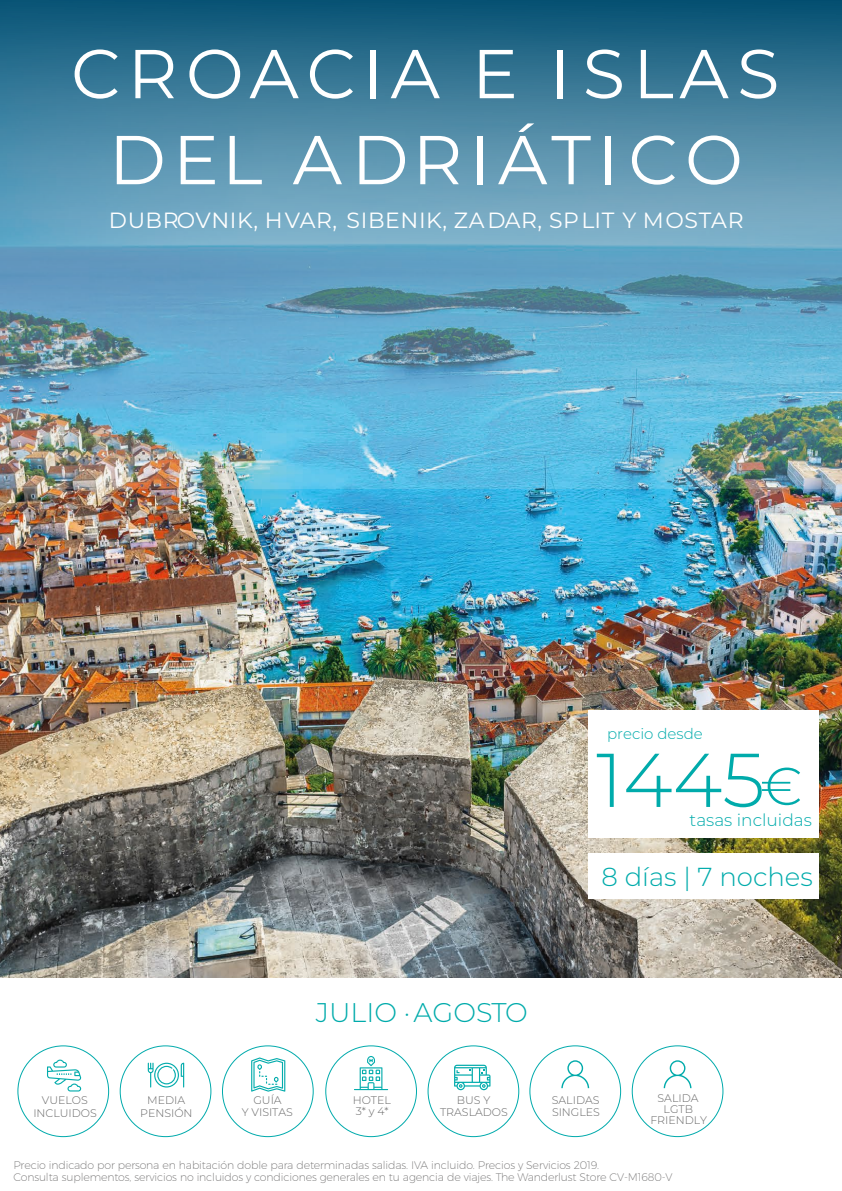
<style>
.page{position:relative;width:842px;height:1191px;background:#fff}
.page>*{position:absolute;margin:0;border:0;box-sizing:border-box;transform-origin:0 0}
.t1{font:300 76px "Montserrat";color:#00abab}
.t2{font:69px/86px "Montserrat";letter-spacing:.1em;color:#fff;text-align:center}
.t3{font:300 27px "Montserrat";color:#00abab}
.t4{font:300 26px "Montserrat";color:#00abab}
.t5{font:22px "Montserrat";letter-spacing:.025em;color:#fff}
.t6{font:300 17px "Montserrat";color:#00abab}
.t7{font:300 15px "Montserrat";color:#00abab}
.t8{font:200 11px/12px "Montserrat";letter-spacing:-.015em;color:#706f6f}
.t9{font:300 11px/11px "Montserrat";color:#676767;text-align:center}
.s1{font-size:53px}
</style>
<div class="page">
<img style="left:0;top:488px;width:842px;height:490px">
<img style="left:0;top:0;width:842px;height:488px">
<div style="left:588px;top:710px;width:231px;height:128px;background:#fff"></div>
<div style="left:588px;top:853px;width:231px;height:46px;background:#fff"></div>
<svg style="left:148px;top:1062px;width:36px;height:25px"></svg>
<svg style="left:454px;top:1064px;width:36px;height:26px"></svg>
<svg style="left:47px;top:1059px;width:34px;height:32px"></svg>
<svg style="left:251px;top:1057px;width:34px;height:34px"></svg>
<svg style="left:354px;top:1056px;width:34px;height:34px"></svg>
<svg style="left:561px;top:1060px;width:28px;height:28px"></svg>
<svg style="left:664px;top:1060px;width:27px;height:28px"></svg>
<h2 class="t2" style="left:71px;top:28px;width:710px">CROACIA E ISLAS<br>DEL ADRIÁTICO</h2>
<h3 class="t5" style="left:109px;top:205px;width:636px">DUBROVNIK, HVAR, SIBENIK, ZADAR, SPLIT Y MOSTAR</h3>
<h3 class="t7" style="left:607px;top:723px;width:97px">precio desde</h3>
<h1 class="t1" style="left:596px;top:728px;width:208px">1445<span class="s1">€</span></h1>
<h3 class="t6" style="left:689px;top:808px;width:124px">tasas incluidas</h3>
<h3 class="t3" style="left:316px;top:993px;width:213px">JULIO · AGOSTO</h3>
<h3 class="t4" style="left:602px;top:858px;width:213px">8 días | 7 noches</h3>
<p class="t9" style="left:33px;top:1093px;width:65px;line-height:13.2px">VUELOS<br>INCLUIDOS</p>
<p class="t9" style="left:140px;top:1093px;width:54px;line-height:13.2px">MEDIA<br>PENSIÓN</p>
<p class="t9" style="left:242px;top:1093px;width:53px;line-height:12px">GUÍA<br>Y VISITAS</p>
<p class="t9" style="left:440px;top:1093px;width:69px;line-height:12px">BUS Y<br>TRASLADOS</p>
<p class="t9" style="left:552px;top:1093px;width:50px;line-height:12px;text-align:left">SALIDAS<br>SINGLES</p>
<p class="t9" style="left:650px;top:1091px;width:58px">SALIDA<br>LGTB<br>FRIENDLY</p>
<p class="t9" style="left:353px;top:1094px;width:40px;text-align:left">HOTEL<br>3* y 4*</p>
<p class="t8" style="left:13px;top:1158px;width:661px">Precio indicado por persona en habitación doble para determinadas salidas. IVA incluido. Precios y Servicios 2019.<br>Consulta suplementos, servicios no incluidos y condiciones generales en tu agencia de viajes. The Wanderlust Store CV-M1680-V</p>
</div>
